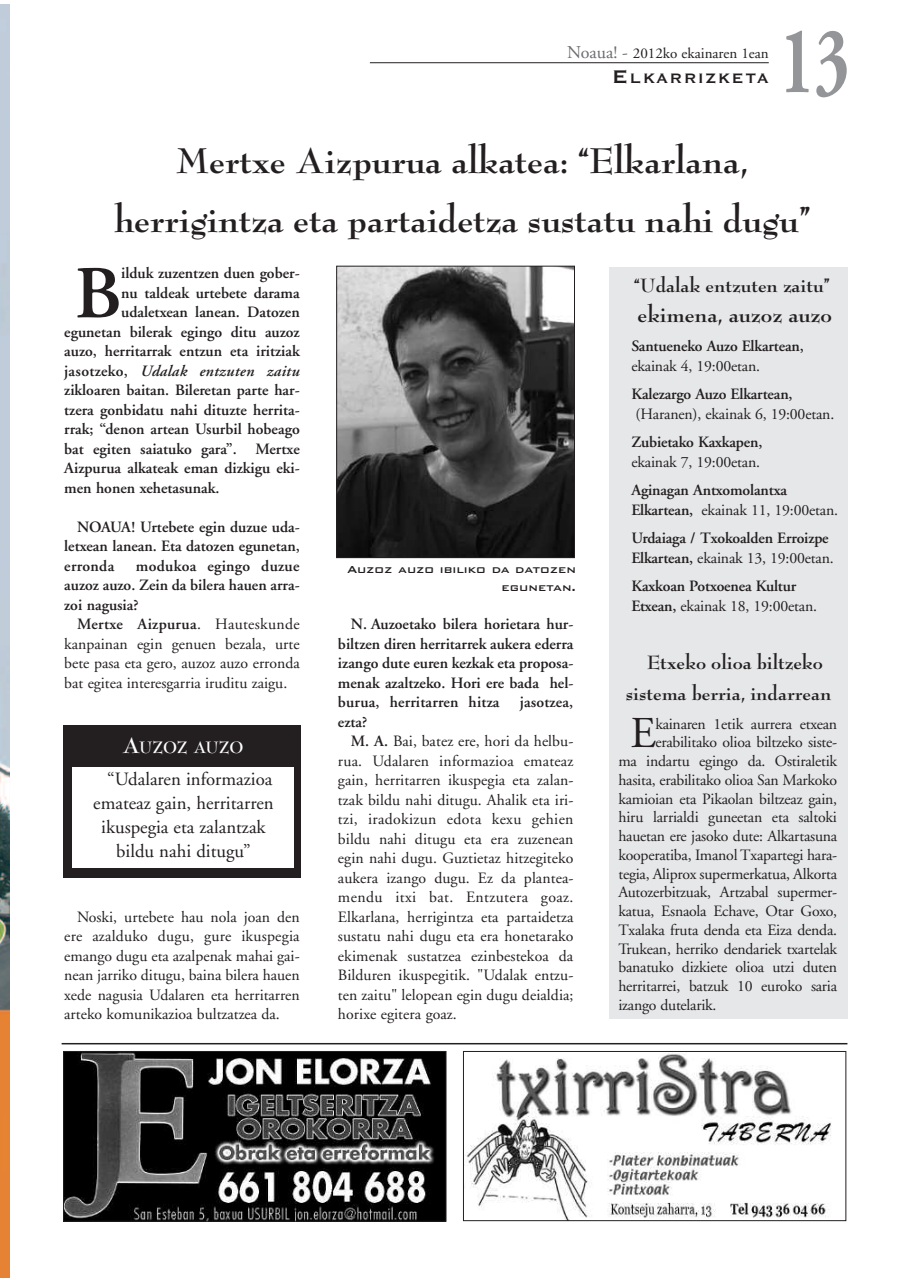
<style>
.page{position:relative;width:910px;height:1280px;background:#fff}
.page>*{position:absolute;margin:0;border:0;box-sizing:border-box;transform-origin:0 0}
.t1{font:700 95.55px "Adobe Garamond";color:#939598;scale:.7 1}
.t2{font:600 74.55px "Adobe Garamond";color:#231f20}
.t3{font:43.95px "Adobe Garamond";color:#231f20}
.t4{font:700 39px/58.5px "Bernhard Modern";color:#231f20;text-align:center}
.t5{font:700 24px "Bernhard Modern";color:#231f20}
.t6{font:700 21px/31.5px "Bernhard Modern";color:#231f20}
.t7{font:18.75px "Adobe Garamond";color:#231f20}
.t8{font:700 18px "Copperplate Gothic BT";letter-spacing:.085em;color:#231f20}
.t9{font:700 18px "Bernhard Modern";color:#fff}
.t10{font:15.75px/19.5px "Adobe Garamond";letter-spacing:-.005em;color:#231f20;text-align:justify}
.t11{font:600 15.75px/19.5px "Adobe Garamond";color:#231f20;text-align:justify}
.t12{font:15.75px "Adobe Garamond";letter-spacing:.025em;color:#231f20}
.t13{font:italic 600 15.75px "Adobe Garamond";letter-spacing:.02em;color:#231f20}
.t14{font:15px "Adobe Garamond";color:#231f20}
.t15{font:500 13.5px/18px "Bank Gothic BT";color:#231f20;text-align:right}
.s1{font-size:18px;color:#6c6d70}
.s2{font-size:24px}
.s3{font-weight:400}
.s4{font-style:normal}
.s5{font-weight:600}
</style>
<div class="page">
<hr style="left:370px;top:62px;width:399px;height:1px;background:#231f20">
<img style="left:338px;top:268px;width:235px;height:288px">
<div style="left:336px;top:266px;width:239px;height:292px;border:1px solid #231f20"></div>
<hr style="left:62px;top:1043px;width:785px;height:1px;background:#231f20">
<img style="left:65px;top:1053px;width:379px;height:166px">
<div style="left:63px;top:1051px;width:383px;height:170px;border:1px solid #231f20"></div>
<img style="left:466px;top:1053px;width:366px;height:166px">
<div style="left:463px;top:1051px;width:383px;height:170px;border:1px solid #231f20"></div>
<img style="left:0;top:5px;width:10px;height:1272px">
<div style="left:609px;top:267px;width:239px;height:751px;background:#e6e7e9"></div>
<div style="left:63px;top:725px;width:238px;height:152px;background:#231f20"></div>
<div style="left:73px;top:767px;width:221px;height:101px;background:#fff"></div>
<p class="t14" style="left:567px;top:47px;width:203px"><span class="s1">Noaua! -</span> 2012ko ekainaren 1ean</p>
<p class="t8" style="left:612px;top:66px;width:158px"><span class="s2">E</span>LKARRIZKETA</p>
<h1 class="t1" style="left:780px;top:24px;width:101px">13</h1>
<h3 class="t4" style="left:114px;top:133px;width:698px">Mertxe Aizpurua alkatea: “Elkarlana, herrigintza eta partaidetza sustatu nahi dugu”</h3>
<h2 class="t2" style="left:75px;top:264px;width:48px">B</h2>
<p class="t11" style="left:121px;top:265px;width:180px">ilduk zuzentzen duen gober-</p>
<h3 class="t6" style="left:634px;top:270px;width:197px">“Udalak entzuten zaitu”</h3>
<h3 class="t5" style="left:638px;top:303px;width:196px">ekimena, auzoz auzo</h3>
<p class="t11" style="left:631px;top:338px;width:174px">Santueneko Auzo Elkartean,</p>
<p class="t10" style="left:631px;top:357px;width:130px">ekainak 4, 19:00etan.</p>
<p class="t11" style="left:631px;top:386px;width:163px">Kalezargo Auzo Elkartean,</p>
<p class="t10" style="left:635px;top:405px;width:200px">(Haranen), ekainak 6, 19:00etan.</p>
<p class="t11" style="left:631px;top:434px;width:133px">Zubietako Kaxkapen,</p>
<p class="t10" style="left:631px;top:453px;width:130px">ekainak 7, 19:00etan.</p>
<p class="t11" style="left:631px;top:482px;width:208px">Aginagan Antxomolantxa<br>Elkartean, <span class="s3">ekainak 11, 19:00etan.</span></p>
<p class="t11" style="left:631px;top:530px;width:204px">Urdaiaga / Txokoalden Erroizpe<br>Elkartean, <span class="s3">ekainak 13, 19:00etan.</span></p>
<p class="t11" style="left:631px;top:578px;width:187px">Kaxkoan Potxoenea Kultur<br>Etxean, <span class="s3">ekainak 18, 19:00etan.</span></p>
<p class="t11" style="left:121px;top:284px;width:180px">nu taldeak urtebete darama</p>
<p class="t11" style="left:121px;top:304px;width:180px">udaletxean lanean. Datozen</p>
<p class="t11" style="left:64px;top:323px;width:237px">egunetan bilerak egingo ditu auzoz</p>
<p class="t11" style="left:64px;top:343px;width:237px">auzo, herritarrak entzun eta iritziak</p>
<p class="t13" style="left:64px;top:364px;width:237px"><span class="s4">jasotzeko,</span> Udalak entzuten zaitu</p>
<p class="t11" style="left:64px;top:382px;width:237px">zikloaren baitan. Bileretan parte har-</p>
<p class="t11" style="left:64px;top:401px;width:237px">tzera gonbidatu nahi dituzte herrita-</p>
<p class="t11" style="left:64px;top:421px;width:237px">rrak; “denon artean Usurbil hobeago</p>
<p class="t11" style="left:64px;top:440px;width:237px">bat egiten saiatuko gara”. Mertxe</p>
<p class="t11" style="left:64px;top:460px;width:237px">Aizpurua alkateak eman dizkigu eki-</p>
<p class="t11" style="left:64px;top:479px;width:157px">men honen xehetasunak.</p>
<p class="t11" style="left:64px;top:518px;width:237px;text-indent:13px">NOAUA! Urtebete egin duzue uda&shy;letxean lanean. Eta datozen egunetan, erronda</p>
<p class="t11" style="left:64px;top:557px;width:237px;text-indent:72px">modukoa egingo duzue auzoz auzo. Zein da bilera hauen arra&shy;zoi nagusia?</p>
<p class="t10" style="left:64px;top:616px;width:237px;text-indent:13px"><span class="s5">Mertxe Aizpurua</span>. Hauteskunde kanpainan egin genuen bezala, urte bete pasa eta gero, auzoz auzo erronda bat egitea interesgarria iruditu zaigu.</p>
<p class="t15" style="left:347px;top:560px;width:230px">Auzoz auzo ibiliko da datozen egunetan.</p>
<p class="t11" style="left:338px;top:616px;width:237px;text-indent:13px">N. Auzoetako bilera horietara hur&shy;biltzen diren herritarrek aukera ederra izango dute euren kezkak eta proposa&shy;menak azaltzeko. Hori ere bada hel&shy;burua, herritarren hitza</p>
<h3 class="t6" style="left:626px;top:647px;width:207px;text-indent:21px">Etxeko olioa biltzeko sistema berria, indarrean</h3>
<h3 class="t3" style="left:630px;top:716px;width:27px">E</h3>
<p class="t10" style="left:655px;top:715px;width:183px">kainaren 1etik aurrera etxean</p>
<p class="t11" style="left:520px;top:694px;width:55px">jasotzea,</p>
<p class="t11" style="left:338px;top:713px;width:31px">ezta?</p>
<p class="t10" style="left:351px;top:733px;width:224px"><span class="s5">M. A.</span> Bai, batez ere, hori da helbu-</p>
<p class="t10" style="left:338px;top:752px;width:237px">rua. Udalaren informazioa emateaz</p>
<p class="t10" style="left:338px;top:772px;width:237px">gain, herritarren ikuspegia eta zalan-</p>
<p class="t10" style="left:338px;top:791px;width:237px">tzak bildu nahi ditugu. Ahalik eta iri-</p>
<p class="t12" style="left:338px;top:813px;width:237px">tzi, iradokizun edota kexu gehien</p>
<p class="t10" style="left:338px;top:830px;width:237px">bildu nahi ditugu eta era zuzenean</p>
<p class="t10" style="left:338px;top:850px;width:237px">egin nahi dugu. Guztietaz hitzegiteko</p>
<p class="t10" style="left:338px;top:869px;width:237px">aukera izango dugu. Ez da plantea-</p>
<p class="t12" style="left:338px;top:891px;width:237px">mendu itxi bat. Entzutera goaz.</p>
<p class="t10" style="left:338px;top:908px;width:237px">Elkarlana, herrigintza eta partaidetza</p>
<p class="t10" style="left:338px;top:928px;width:237px">sustatu nahi dugu eta era honetarako</p>
<p class="t10" style="left:338px;top:947px;width:237px">ekimenak sustatzea ezinbestekoa da</p>
<p class="t10" style="left:338px;top:967px;width:237px">Bilduren ikuspegitik. "Udalak entzu-</p>
<p class="t10" style="left:338px;top:986px;width:237px">ten zaitu" lelopean egin dugu deialdia;</p>
<p class="t10" style="left:338px;top:1006px;width:120px">horixe egitera goaz.</p>
<p class="t10" style="left:655px;top:734px;width:183px">erabilitako olioa biltzeko siste-</p>
<p class="t10" style="left:618px;top:753px;width:220px">ma indartu egingo da. Ostiraletik</p>
<p class="t10" style="left:618px;top:771px;width:220px">hasita, erabilitako olioa San Markoko</p>
<p class="t10" style="left:618px;top:790px;width:220px">kamioian eta Pikaolan biltzeaz gain,</p>
<p class="t10" style="left:618px;top:809px;width:220px">hiru larrialdi guneetan eta saltoki</p>
<p class="t10" style="left:618px;top:828px;width:220px">hauetan ere jasoko dute: Alkartasuna</p>
<p class="t10" style="left:618px;top:846px;width:220px">kooperatiba, Imanol Txapartegi hara-</p>
<p class="t10" style="left:618px;top:865px;width:220px">tegia, Aliprox supermerkatua, Alkorta</p>
<p class="t10" style="left:618px;top:884px;width:220px">Autozerbitzuak, Artzabal supermer-</p>
<p class="t10" style="left:618px;top:903px;width:220px">katua, Esnaola Echave, Otar Goxo,</p>
<p class="t10" style="left:618px;top:921px;width:220px">Txalaka fruta denda eta Eiza denda.</p>
<p class="t10" style="left:618px;top:940px;width:220px">Trukean, herriko dendariek txartelak</p>
<p class="t10" style="left:618px;top:959px;width:220px">banatuko dizkiete olioa utzi duten</p>
<p class="t10" style="left:618px;top:978px;width:220px">herritarrei, batzuk 10 euroko saria</p>
<p class="t10" style="left:618px;top:996px;width:100px">izango dutelarik.</p>
<p class="t9" style="left:122px;top:739px;width:123px"><span class="s2">A</span>UZOZ AUZO</p>
<p class="t7" style="left:107px;top:772px;width:167px">“Udalaren informazioa</p>
<p class="t7" style="left:93px;top:796px;width:182px">emateaz gain, herritarren</p>
<p class="t7" style="left:101px;top:820px;width:166px">ikuspegia eta zalantzak</p>
<p class="t7" style="left:116px;top:844px;width:136px">bildu nahi ditugu”</p>
<p class="t10" style="left:64px;top:908px;width:237px;text-indent:13px">Noski, urtebete hau nola joan den ere azalduko dugu, gure ikuspegia emango dugu eta azalpenak mahai gai&shy;nean jarriko ditugu, baina bilera hauen xede nagusia Udalaren eta herritarren arteko komunikazioa bultzatzea da.</p>
</div>
